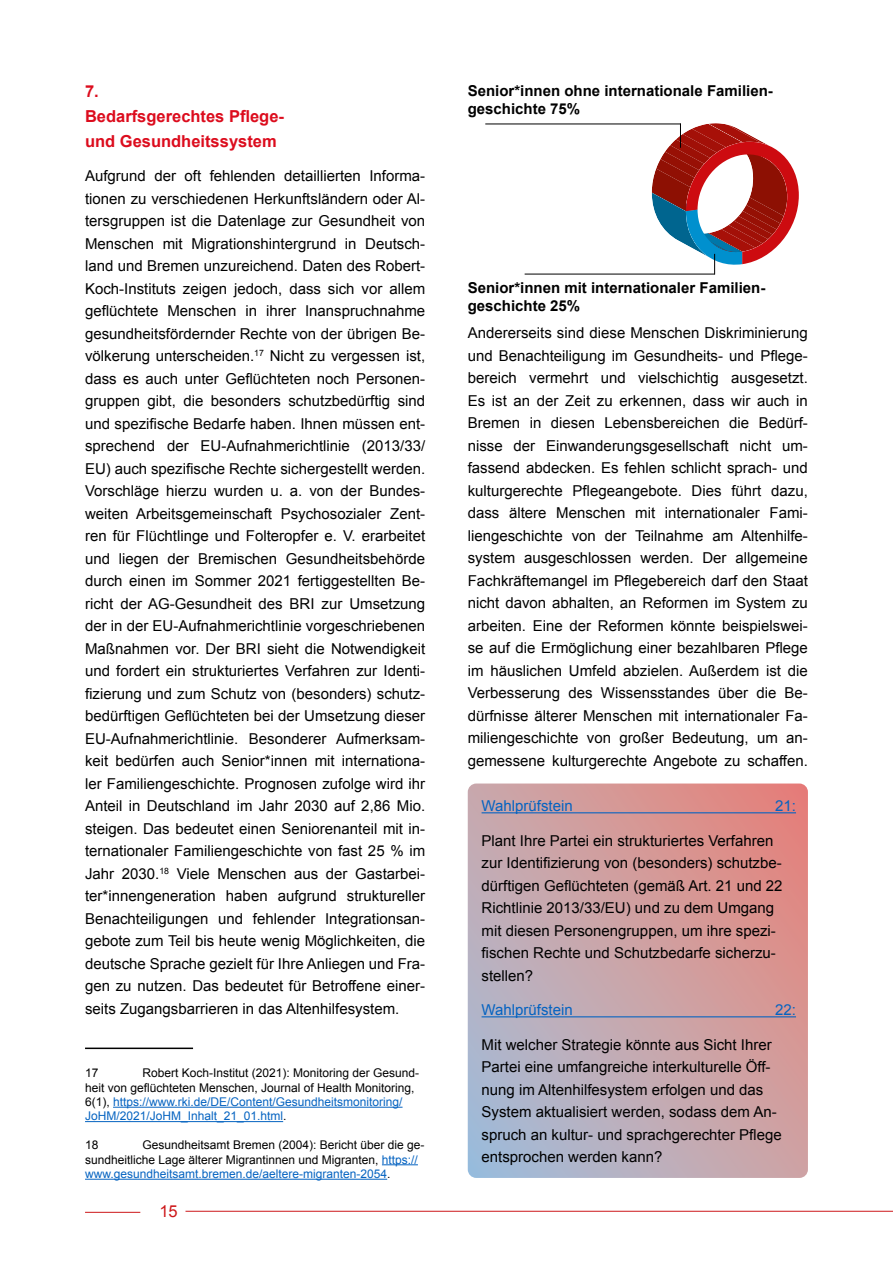
<style>
.page{position:relative;width:893px;height:1263px;background:#fff}
.page>*{position:absolute;margin:0;border:0;box-sizing:border-box;transform-origin:0 0}
.t1{font:700 16.5px/24.8px "Arial";color:#dc0c1d}
.t2{font:16.5px "Arial";color:#cd1719}
.t3{font:15px/22.5px "Arial";color:#000;text-align:justify}
.t4{font:700 15px/18px "Arial";color:#000}
.t5{font:15px "Arial";color:#0563c1}
.t6{font:12px/14.4px "Arial";color:#000}
.s1{color:#0563c1}
</style>
<div class="page">
<hr style="left:185px;top:1211px;width:708px;height:1px;background:#cd1719">
<hr style="left:85px;top:1212px;width:55px;height:1px;background:#cd1719">
<svg style="left:468px;top:783px;width:340px;height:395px;background:#c8a3a8"></svg>
<hr style="left:85px;top:1047px;width:108px;height:2px;background:#000">
<hr style="left:113px;top:1107px;width:290px;height:1px;background:#0563c1">
<hr style="left:85px;top:1121px;width:198px;height:1px;background:#0563c1">
<hr style="left:382px;top:1164px;width:36px;height:1px;background:#0563c1">
<hr style="left:85px;top:1179px;width:302px;height:1px;background:#0563c1">
<hr style="left:525px;top:274px;width:190px;height:1px;background:#000">
<svg style="left:652px;top:123px;width:147px;height:151px"></svg>
<hr style="left:485px;top:124px;width:196px;height:1px;background:#000">
<hr style="left:482px;top:812px;width:314px;height:1px;background:#0563c1">
<hr style="left:482px;top:1016px;width:314px;height:1px;background:#0563c1">
<p class="t1" style="left:85px;top:79px;width:200px">7.<br>Bedarfsgerechtes Pflege&shy;und Gesundheitssystem</p>
<p class="t4" style="left:468px;top:82px;width:307px">Senior*innen ohne internationale Familien&shy;geschichte 75%</p>
<p class="t3" style="left:85px;top:165px;width:342px">Aufgrund der oft fehlenden detaillierten Informa&shy;tionen zu verschiedenen Herkunftsländern oder Al&shy;tersgruppen ist die Datenlage zur Gesundheit von Menschen mit Migrationshintergrund in Deutsch&shy;land und Bremen unzureichend. Daten des Robert-Koch-Instituts zeigen jedoch, dass sich vor allem geflüchtete Menschen in ihrer Inanspruchnahme gesundheitsfördernder Rechte von der übrigen Be&shy;völkerung unterscheiden.<sup>17</sup> Nicht zu vergessen ist, dass es auch unter Geflüchteten noch Personen&shy;gruppen gibt, die besonders schutzbedürftig sind und spezifische Bedarfe haben. Ihnen müssen ent&shy;sprechend der EU-Aufnahmerichtlinie (2013/33/ EU) auch spezifische Rechte sichergestellt werden.<br>Vorschläge hierzu wurden u. a. von der Bundes&shy;weiten Arbeitsgemeinschaft Psychosozialer Zent&shy;ren für Flüchtlinge und Folteropfer e. V. erarbeitet und liegen der Bremischen Gesundheitsbehörde durch einen im Sommer 2021 fertiggestellten Be&shy;richt der AG-Gesundheit des BRI zur Umsetzung der in der EU-Aufnahmerichtlinie vorgeschriebenen Maßnahmen vor. Der BRI sieht die Notwendigkeit und fordert ein strukturiertes Verfahren zur Identi&shy;fizierung und zum Schutz von (besonders) schutz&shy;bedürftigen Geflüchteten bei der Umsetzung dieser EU-Aufnahmerichtlinie. Besonderer Aufmerksam&shy;keit bedürfen auch Senior*innen mit internationa&shy;ler Familiengeschichte. Prognosen zufolge wird ihr Anteil in Deutschland im Jahr 2030 auf 2,86 Mio. steigen. Das bedeutet einen Seniorenanteil mit in&shy;ternationaler Familiengeschichte von fast 25 % im Jahr 2030.<sup>18</sup> Viele Menschen aus der Gastarbei&shy;ter*innengeneration haben aufgrund struktureller Benachteiligungen und fehlender Integrationsan&shy;gebote zum Teil bis heute wenig Möglichkeiten, die deutsche Sprache gezielt für Ihre Anliegen und Fra&shy;gen zu nutzen. Das bedeutet für Betroffene einer&shy;seits Zugangsbarrieren in das Altenhilfesystem.</p>
<p class="t6" style="left:85px;top:1066px;width:336px;text-indent:57px">Robert Koch-Institut (2021): Monitoring der Gesund&shy;heit von geflüchteten Menschen, Journal of Health Monitoring, 6(1), <span class="s1">https://www.rki.de/DE/Content/Gesundheitsmonitoring/ JoHM/2021/JoHM_Inhalt_21_01.html</span>.</p>
<p class="t6" style="left:85px;top:1138px;width:15px">18</p>
<p class="t6" style="left:85px;top:1066px;width:15px">17</p>
<p class="t6" style="left:85px;top:1138px;width:341px;text-indent:57px">Gesundheitsamt Bremen (2004): Bericht über die ge&shy;sundheitliche Lage älterer Migrantinnen und Migranten, <span class="s1">https:// www.gesundheitsamt.bremen.de/aeltere-migranten-2054</span>.</p>
<p class="t2" style="left:159px;top:1201px;width:20px">15</p>
<p class="t4" style="left:468px;top:279px;width:299px">Senior*innen mit internationaler Familien&shy;geschichte 25%</p>
<p class="t3" style="left:468px;top:322px;width:342px">Andererseits sind diese Menschen Diskriminierung und Benachteiligung im Gesundheits- und Pflege&shy;bereich vermehrt und vielschichtig ausgesetzt.<br>Es ist an der Zeit zu erkennen, dass wir auch in Bremen in diesen Lebensbereichen die Bedürf&shy;nisse der Einwanderungsgesellschaft nicht um&shy;fassend abdecken. Es fehlen schlicht sprach- und kulturgerechte Pflegeangebote. Dies führt dazu, dass ältere Menschen mit internationaler Fami&shy;liengeschichte von der Teilnahme am Altenhilfe&shy;system ausgeschlossen werden. Der allgemeine Fachkräftemangel im Pflegebereich darf den Staat nicht davon abhalten, an Reformen im System zu arbeiten. Eine der Reformen könnte beispielswei&shy;se auf die Ermöglichung einer bezahlbaren Pflege im häuslichen Umfeld abzielen. Außerdem ist die Verbesserung des Wissensstandes über die Be&shy;dürfnisse älterer Menschen mit internationaler Fa&shy;miliengeschichte von großer Bedeutung, um an&shy;gemessene kulturgerechte Angebote zu schaffen.</p>
<p class="t5" style="left:482px;top:798px;width:93px">Wahlprüfstein</p>
<p class="t5" style="left:775px;top:798px;width:22px">21:</p>
<p class="t3" style="left:482px;top:829px;width:303px;text-align:left">Plant Ihre Partei ein strukturiertes Verfahren zur Identifizierung von (besonders) schutzbe&shy;dürftigen Geflüchteten (gemäß Art. 21 und 22<br>Richtlinie 2013/33/EU) und zu dem Umgang mit diesen Personengruppen, um ihre spezi&shy;fischen Rechte und Schutzbedarfe sicherzu&shy;stellen?</p>
<p class="t5" style="left:482px;top:1002px;width:93px">Wahlprüfstein</p>
<p class="t5" style="left:775px;top:1002px;width:22px">22:</p>
<p class="t3" style="left:482px;top:1033px;width:302px;text-align:left">Mit welcher Strategie könnte aus Sicht Ihrer Partei eine umfangreiche interkulturelle Öff&shy;nung im Altenhilfesystem erfolgen und das System aktualisiert werden, sodass dem An&shy;spruch an kultur- und sprachgerechter Pflege entsprochen werden kann?</p>
</div>
